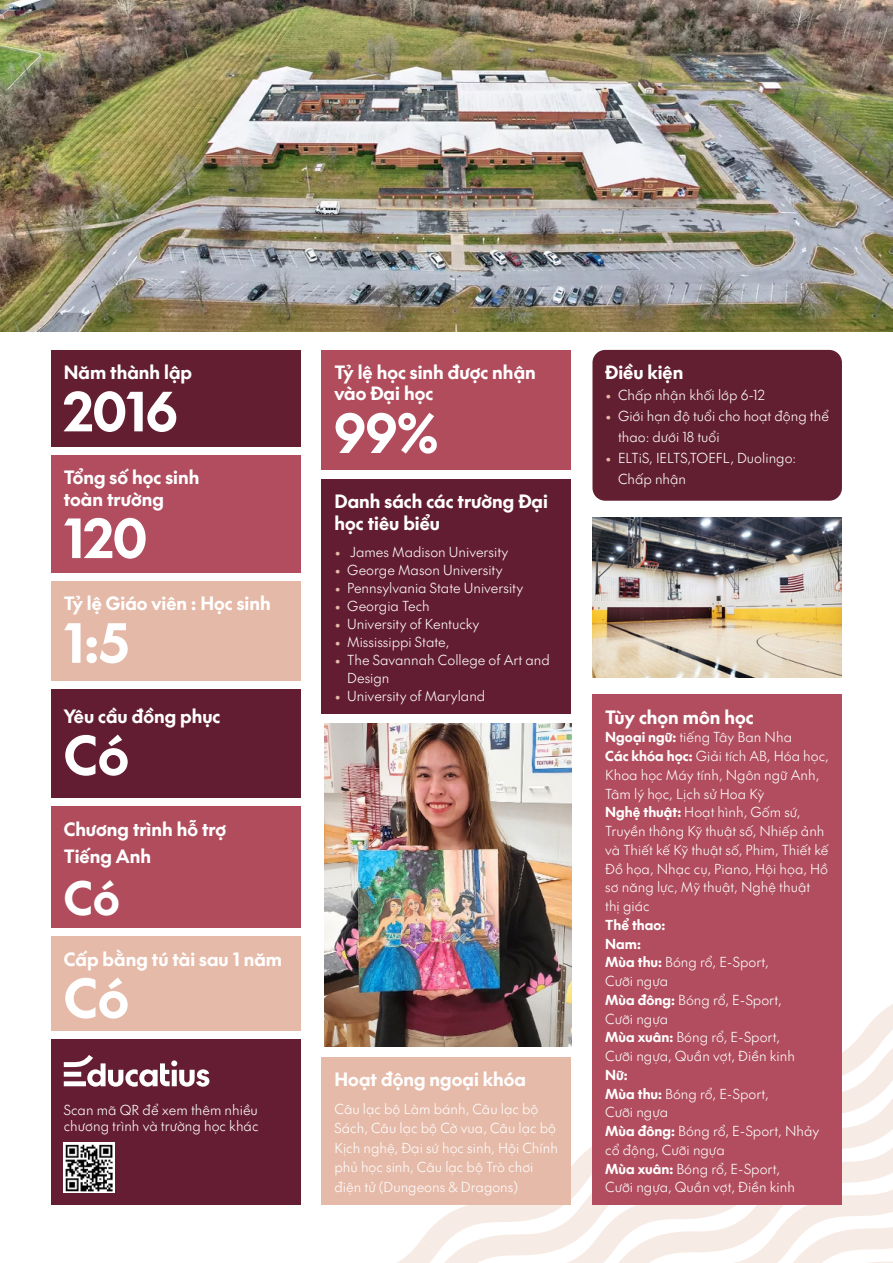
<style>
.page{position:relative;width:893px;height:1263px;background:#fff}
.page>*{position:absolute;margin:0;border:0;box-sizing:border-box;transform-origin:0 0}
.t1{font:52.5px "SVN The Future Bold";color:#fff}
.t2{font:45px "SVN The Future Bold";color:#fff}
.t3{font:18px/21.6px "SVN The Future Bold";color:#fff}
.t4{font:13.5px/18.8px "SVN The Future Light";color:#fff}
.t5{font:13.5px/18.8px "SVN The Future Bold";color:#fff}
.s1{font-family:"The Future";font-weight:300;color:#e6baa8}
.s2{font-family:"SVN The Future Bold"}
</style>
<div class="page">
<svg style="left:389px;top:994px;width:504px;height:269px"></svg>
<img style="left:0;top:0;width:893px;height:332px">
<div style="left:51px;top:581px;width:249px;height:100px;background:#e5b9a8"></div>
<div style="left:51px;top:690px;width:249px;height:108px;background:#631d32"></div>
<div style="left:322px;top:479px;width:249px;height:235px;background:#631d32"></div>
<div style="left:51px;top:350px;width:249px;height:96px;background:#631e32"></div>
<div style="left:322px;top:350px;width:249px;height:119px;background:#b14c5d"></div>
<div style="left:51px;top:807px;width:249px;height:121px;background:#b04c5c"></div>
<div style="left:592px;top:350px;width:250px;height:151px;background:#631f32;border-radius:13px"></div>
<div style="left:592px;top:695px;width:250px;height:510px;background:#b14d5e"></div>
<div style="left:322px;top:1057px;width:249px;height:148px;background:#e6baa8"></div>
<div style="left:51px;top:455px;width:249px;height:118px;background:#b14d5e"></div>
<img style="left:325px;top:724px;width:246px;height:322px">
<img style="left:592px;top:518px;width:250px;height:159px">
<div style="left:51px;top:936px;width:249px;height:95px;background:#e6baa8"></div>
<div style="left:51px;top:1039px;width:249px;height:166px;background:#641d32"></div>
<img style="left:64px;top:1142px;width:51px;height:50px">
<svg style="left:64px;top:1055px;width:145px;height:32px"></svg>
<h3 class="t3" style="left:64px;top:360px;width:130px">Năm thành lập</h3>
<h1 class="t1" style="left:64px;top:369px;width:115px">2016</h1>
<h3 class="t3" style="left:64px;top:465px;width:137px">Tổng số học sinh toàn trường</h3>
<h1 class="t1" style="left:64px;top:496px;width:85px">120</h1>
<h3 class="t3" style="left:64px;top:591px;width:208px">Tỷ lệ Giáo viên : Học sinh</h3>
<h1 class="t1" style="left:64px;top:601px;width:66px">1:5</h1>
<h3 class="t3" style="left:64px;top:704px;width:158px">Yêu cầu đồng phục</h3>
<h1 class="t1" style="left:64px;top:713px;width:67px">Có</h1>
<h3 class="t3" style="left:64px;top:814px;width:164px;line-height:27px">Chương trình hỗ trợ<br>Tiếng Anh</h3>
<h2 class="t2" style="left:64px;top:862px;width:57px">Có</h2>
<h3 class="t3" style="left:64px;top:946px;width:220px">Cấp bằng tú tài sau 1 năm</h3>
<h1 class="t1" style="left:64px;top:956px;width:67px">Có</h1>
<p class="t4" style="left:64px;top:1100px;width:196px;line-height:16.2px">Scan mã QR để xem thêm nhiều chương trình và trường học khác</p>
<h3 class="t3" style="left:334px;top:360px;width:203px">Tỷ lệ học sinh được nhận vào Đại học</h3>
<h1 class="t1" style="left:334px;top:391px;width:105px">99%</h1>
<h3 class="t3" style="left:334px;top:488px;width:215px;line-height:22.5px">Danh sách các trường Đại học tiêu biểu</h3>
<p class="t4" style="left:334px;top:542px;width:175px"><span class="s1">•</span> James Madison University</p>
<p class="t4" style="left:334px;top:560px;width:169px"><span class="s1">•</span> George Mason University</p>
<p class="t4" style="left:334px;top:578px;width:190px"><span class="s1">•</span> Pennsylvania State University</p>
<p class="t4" style="left:334px;top:596px;width:97px"><span class="s1">•</span> Georgia Tech</p>
<p class="t4" style="left:334px;top:614px;width:146px"><span class="s1">•</span> University of Kentucky</p>
<p class="t4" style="left:334px;top:632px;width:116px"><span class="s1">•</span> Mississippi State,</p>
<p class="t4" style="left:347px;top:650px;width:204px;line-height:18px;text-indent:-13px"><span class="s1">•</span> The Savannah College of Art and<br>Design</p>
<p class="t4" style="left:334px;top:686px;width:152px"><span class="s1">•</span> University of Maryland</p>
<h3 class="t3" style="left:334px;top:1067px;width:193px">Hoạt động ngoại khóa</h3>
<p class="t4" style="left:334px;top:1098px;width:225px;line-height:19.5px">Câu lạc bộ Làm bánh, Câu lạc bộ<br>Sách, Câu lạc bộ Cờ vua, Câu lạc bộ<br>Kịch nghệ, Đại sứ học sinh, Hội Chính phủ học sinh, Câu lạc bộ Trò chơi điện tử (Dungeons &amp; Dragons)</p>
<h3 class="t3" style="left:605px;top:360px;width:80px">Điều kiện</h3>
<p class="t4" style="left:605px;top:385px;width:161px"><span class="s1">•</span> Chấp nhận khối lớp 6-12</p>
<p class="t4" style="left:618px;top:404px;width:212px;line-height:21px;text-indent:-13px"><span class="s1">•</span> Giới hạn độ tuổi cho hoạt động thể thao: dưới 18 tuổi</p>
<p class="t4" style="left:618px;top:446px;width:180px;line-height:21px;text-indent:-13px"><span class="s1">•</span> ELTiS, IELTS,TOEFL, Duolingo:<br>Chấp nhận</p>
<h3 class="t3" style="left:605px;top:705px;width:150px">Tùy chọn môn học</h3>
<p class="t4" style="left:605px;top:727px;width:225px"><span class="s2">Ngoại ngữ:</span> tiếng Tây Ban Nha<br><span class="s2">Các khóa học:</span> Giải tích AB, Hóa học,<br>Khoa học Máy tính, Ngôn ngữ Anh,<br>Tâm lý học, Lịch sử Hoa Kỳ<br><span class="s2">Nghệ thuật:</span> Hoạt hình, Gốm sứ,<br>Truyền thông Kỹ thuật số, Nhiếp ảnh và Thiết kế Kỹ thuật số, Phim, Thiết kế<br>Đồ họa, Nhạc cụ, Piano, Hội họa, Hồ sơ năng lực, Mỹ thuật, Nghệ thuật<br>thị giác</p>
<p class="t5" style="left:605px;top:914px;width:62px">Thể thao:<br>Nam:</p>
<p class="t4" style="left:605px;top:952px;width:191px"><span class="s2">Mùa thu:</span> Bóng rổ, E-Sport,<br>Cưỡi ngựa<br><span class="s2">Mùa đông:</span> Bóng rổ, E-Sport,<br>Cưỡi ngựa<br><span class="s2">Mùa xuân:</span> Bóng rổ, E-Sport,<br>Cưỡi ngựa, Quần vợt, Điền kinh</p>
<p class="t5" style="left:605px;top:1064px;width:24px">Nữ:</p>
<p class="t4" style="left:605px;top:1083px;width:216px"><span class="s2">Mùa thu:</span> Bóng rổ, E-Sport,<br>Cưỡi ngựa<br><span class="s2">Mùa đông:</span> Bóng rổ, E-Sport, Nhảy cổ động, Cưỡi ngựa<br><span class="s2">Mùa xuân:</span> Bóng rổ, E-Sport,<br>Cưỡi ngựa, Quần vợt, Điền kinh</p>
</div>
